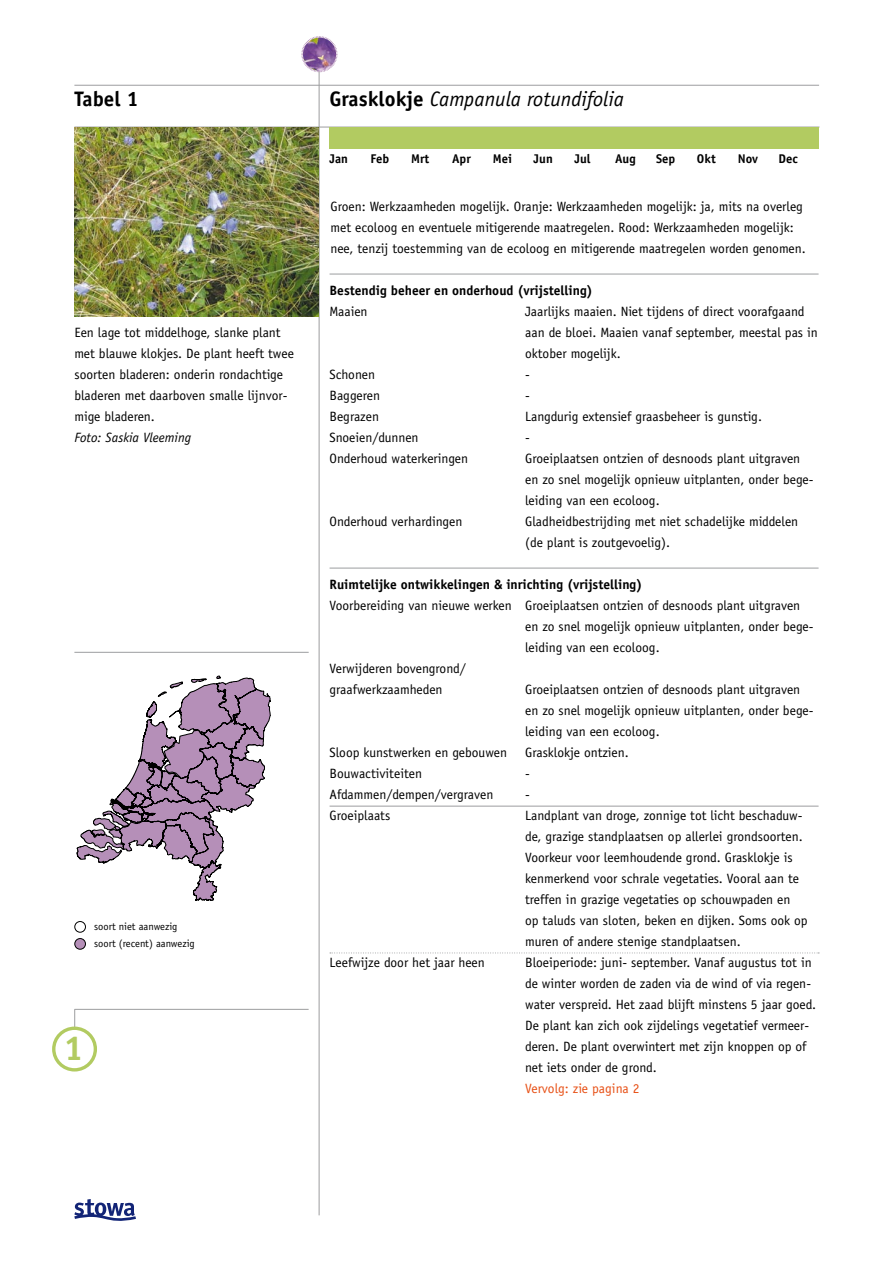
<style>
.page{position:relative;width:893px;height:1263px;background:#fff}
.page>*{position:absolute;margin:0;border:0;box-sizing:border-box;transform-origin:0 0}
.t1{font:700 34.8px "Officina Sans";color:#b2cb61}
.t2{font:italic 21px "Officina Sans";color:#000}
.t3{font:700 21px "Officina Sans";color:#000}
.t4{font:13.5px/21px "Officina Sans";color:#000}
.t5{font:700 13.5px "Officina Sans";color:#000}
.t6{font:italic 13.5px "Officina Sans";color:#000}
.t7{font:13.5px "Officina Sans";color:#e74e13}
.t8{font:700 12.6px "Officina Sans";color:#000}
.t9{font:10.5px/17px "Officina Sans";color:#000}
.s1{font-weight:700;font-style:normal}
</style>
<div class="page">
<svg style="left:74px;top:1009px;width:1px;height:17px"></svg>
<hr style="left:75px;top:1009px;width:234px;height:1px;background:#9c9d9f">
<hr style="left:74px;top:85px;width:745px;height:1px;background:#9c9d9f">
<hr style="left:319px;top:70px;width:1px;height:1145px;background:#9c9d9f">
<hr style="left:74px;top:127px;width:745px;height:1px;background:#9c9d9f">
<hr style="left:74px;top:652px;width:235px;height:1px;background:#9c9d9f">
<div style="left:301px;top:36px;width:36px;height:36px;border:2px dashed #b58fb8;border-radius:50%"></div>
<img style="left:303px;top:38px;width:33px;height:33px;border-radius:50%">
<div style="left:52px;top:1026px;width:45px;height:45px;border:3px solid #b2cb61;border-radius:50%"></div>
<div style="left:74px;top:921px;width:12px;height:11px;border:1px solid #000;border-radius:50%"></div>
<div style="left:75px;top:938px;width:10px;height:11px;background:#b58fb8;border-radius:50%"></div>
<div style="left:74px;top:938px;width:12px;height:11px;border:1px solid #000;border-radius:50%"></div>
<div style="left:330px;top:127px;width:489px;height:21px;background:#b2cb61"></div>
<hr style="left:330px;top:274px;width:489px;height:1px;background:#9c9d9f">
<hr style="left:330px;top:568px;width:489px;height:1px;background:#9c9d9f">
<hr style="left:330px;top:806px;width:489px;height:1px;background:#9c9d9f">
<svg style="left:330px;top:952px;width:489px;height:1px"></svg>
<svg style="left:77px;top:676px;width:194px;height:225px"></svg>
<svg style="left:74px;top:1199px;width:62px;height:22px"></svg>
<img style="left:74px;top:127px;width:245px;height:189px">
<h2 class="t3" style="left:74px;top:86px;width:66px">Tabel 1</h2>
<p class="t4" style="left:74px;top:322px;width:221px">Een lage tot middelhoge, slanke plant met blauwe klokjes. De plant heeft twee soorten bladeren: onderin rondachtige bladeren met daarboven smalle lijnvor&shy;mige bladeren.</p>
<p class="t6" style="left:74px;top:430px;width:118px">Foto: Saskia Vleeming</p>
<p class="t9" style="left:94px;top:918px;width:102px">soort niet aanwezig soort (recent) aanwezig</p>
<h1 class="t1" style="left:64px;top:1027px;width:21px">1</h1>
<h2 class="t2" style="left:330px;top:87px;width:296px"><span class="s1">Grasklokje</span> Campanula rotundifolia</h2>
<p class="t8" style="left:330px;top:151px;width:20px">Jan</p>
<p class="t8" style="left:370px;top:151px;width:20px">Feb</p>
<p class="t8" style="left:411px;top:151px;width:20px">Mrt</p>
<p class="t8" style="left:452px;top:151px;width:20px">Apr</p>
<p class="t8" style="left:493px;top:151px;width:21px">Mei</p>
<p class="t8" style="left:534px;top:151px;width:21px">Jun</p>
<p class="t8" style="left:574px;top:151px;width:18px">Jul</p>
<p class="t8" style="left:615px;top:151px;width:22px">Aug</p>
<p class="t8" style="left:656px;top:151px;width:21px">Sep</p>
<p class="t8" style="left:697px;top:151px;width:20px">Okt</p>
<p class="t8" style="left:738px;top:151px;width:22px">Nov</p>
<p class="t8" style="left:778px;top:151px;width:21px">Dec</p>
<p class="t4" style="left:331px;top:196px;width:477px">Groen: Werkzaamheden mogelijk. Oranje: Werkzaamheden mogelijk: ja, mits na overleg met ecoloog en eventuele mitigerende maatregelen. Rood: Werkzaamheden mogelijk: nee, tenzij toestemming van de ecoloog en mitigerende maatregelen worden genomen.</p>
<p class="t5" style="left:330px;top:282px;width:265px">Bestendig beheer en onderhoud (vrijstelling)</p>
<p class="t4" style="left:330px;top:301px;width:40px">Maaien</p>
<p class="t4" style="left:525px;top:301px;width:294px">Jaarlijks maaien. Niet tijdens of direct voorafgaand aan de bloei. Maaien vanaf september, meestal pas in oktober mogelijk.</p>
<p class="t4" style="left:330px;top:364px;width:47px">Schonen</p>
<p class="t4" style="left:525px;top:364px;width:6px">-</p>
<p class="t4" style="left:330px;top:385px;width:52px">Baggeren</p>
<p class="t4" style="left:525px;top:385px;width:6px">-</p>
<p class="t4" style="left:330px;top:406px;width:51px">Begrazen</p>
<p class="t4" style="left:525px;top:406px;width:238px">Langdurig extensief graasbeheer is gunstig.</p>
<p class="t4" style="left:330px;top:427px;width:91px">Snoeien/dunnen</p>
<p class="t4" style="left:525px;top:427px;width:6px">-</p>
<p class="t4" style="left:330px;top:448px;width:140px">Onderhoud waterkeringen</p>
<p class="t4" style="left:525px;top:448px;width:290px">Groeiplaatsen ontzien of desnoods plant uitgraven en zo snel mogelijk opnieuw uitplanten, onder bege&shy;leiding van een ecoloog.</p>
<p class="t4" style="left:330px;top:511px;width:134px">Onderhoud verhardingen</p>
<p class="t4" style="left:525px;top:511px;width:275px">Gladheidbestrijding met niet schadelijke middelen (de plant is zoutgevoelig).</p>
<p class="t5" style="left:330px;top:576px;width:314px">Ruimtelijke ontwikkelingen &amp; inrichting (vrijstelling)</p>
<p class="t4" style="left:330px;top:595px;width:472px">Voorbereiding van nieuwe werken Groeiplaatsen ontzien of desnoods plant uitgraven</p>
<p class="t4" style="left:525px;top:616px;width:290px">en zo snel mogelijk opnieuw uitplanten, onder bege-</p>
<p class="t4" style="left:525px;top:637px;width:136px">leiding van een ecoloog.</p>
<p class="t4" style="left:330px;top:658px;width:138px">Verwijderen bovengrond/</p>
<p class="t4" style="left:330px;top:679px;width:115px">graafwerkzaamheden</p>
<p class="t4" style="left:525px;top:679px;width:290px">Groeiplaatsen ontzien of desnoods plant uitgraven en zo snel mogelijk opnieuw uitplanten, onder bege&shy;leiding van een ecoloog.</p>
<p class="t4" style="left:330px;top:742px;width:179px">Sloop kunstwerken en gebouwen</p>
<p class="t4" style="left:525px;top:742px;width:105px">Grasklokje ontzien.</p>
<p class="t4" style="left:330px;top:763px;width:94px">Bouwactiviteiten</p>
<p class="t4" style="left:525px;top:763px;width:6px">-</p>
<p class="t4" style="left:330px;top:784px;width:165px">Afdammen/dempen/vergraven</p>
<p class="t4" style="left:525px;top:784px;width:6px">-</p>
<p class="t4" style="left:330px;top:805px;width:62px">Groeiplaats</p>
<p class="t4" style="left:525px;top:805px;width:284px">Landplant van droge, zonnige tot licht beschaduw&shy;de, grazige standplaatsen op allerlei grondsoorten.<br>Voorkeur voor leemhoudende grond. Grasklokje is kenmerkend voor schrale vegetaties. Vooral aan te treffen in grazige vegetaties op schouwpaden en<br>op taluds van sloten, beken en dijken. Soms ook op muren of andere stenige standplaatsen.</p>
<p class="t4" style="left:330px;top:952px;width:157px">Leefwijze door het jaar heen</p>
<p class="t4" style="left:525px;top:952px;width:293px">Bloeiperiode: juni- september. Vanaf augustus tot in de winter worden de zaden via de wind of via regen&shy;water verspreid. Het zaad blijft minstens 5 jaar goed.<br>De plant kan zich ook zijdelings vegetatief vermeer&shy;deren. De plant overwintert met zijn knoppen op of net iets onder de grond.</p>
<p class="t7" style="left:525px;top:1081px;width:116px">Vervolg: zie pagina 2</p>
</div>
